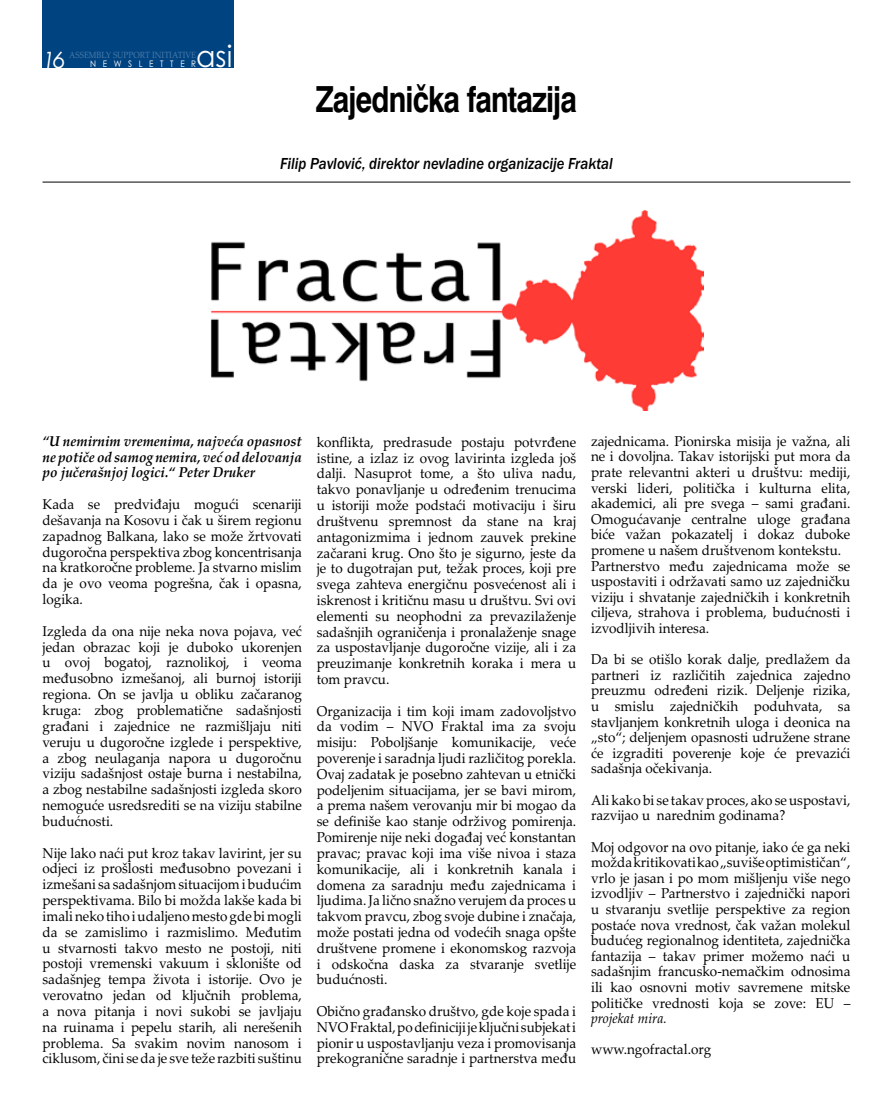
<style>
.page{position:relative;width:893px;height:1106px;background:#fff}
.page>*{position:absolute;margin:0;border:0;box-sizing:border-box;transform-origin:0 0}
.t1{font:700 36px "Swiss 721 BT";letter-spacing:-.03em;color:#000;scale:.82 1}
.t2{font:30px "Century Gothic";color:#fff;scale:.95 1}
.t3{font:italic 22.5px "Century Gothic";color:#fff}
.t4{font:italic 500 16.5px "Franklin Gothic";color:#000;scale:.9 1}
.t5{font:14.25px/15.8px "Palatino Linotype";color:#000;text-align:justify;scale:.95 1}
.t6{font:italic 700 14.25px/15.9px "Palatino Linotype";color:#000;text-align:justify;scale:.95 1}
.t7{font:italic 14.25px "Palatino Linotype";color:#000;scale:.95 1}
.t8{font:9px "Palatino Linotype";color:#4c7ba7;scale:.9 1}
.t9{font:9px "Century Gothic";letter-spacing:.82em;color:#fff;scale:.9 1}
</style>
<div class="page">
<div style="left:43px;top:0;width:191px;height:67px;background:#004381"></div>
<hr style="left:43px;top:182px;width:807px;height:1px;background:#000">
<img style="left:210px;top:210px;width:494px;height:200px">
<h2 class="t2" style="left:196px;top:40px;width:40px">asi</h2>
<p class="t8" style="left:69px;top:51px;width:143px">ASSEMBLY SUPPORT INITIATIVE</p>
<h3 class="t3" style="left:43px;top:47px;width:24px">16</h3>
<p class="t9" style="left:90px;top:59px;width:119px">NEWSLETTER</p>
<h1 class="t1" style="left:316px;top:87px;width:320px">Zajednička fantazija</h1>
<p class="t4" style="left:280px;top:158px;width:371px">Filip Pavlović, direktor nevladine organizacije Fraktal</p>
<p class="t6" style="left:43px;top:434px;width:275px">“U nemirnim vremenima, najveća opasnost ne potiče od samog nemira, već od delovanja po jučerašnjoj logici.“ Peter Druker</p>
<p class="t5" style="left:43px;top:498px;width:275px">Kada se predviđaju mogući scenarĳi dešavanja na Kosovu i čak u širem regionu zapadnog Balkana, lako se može žrtvovati dugoročna perspektiva zbog koncentrisanja na kratkoročne probleme. Ja stvarno mislim da je ovo veoma pogrešna, čak i opasna, logika.</p>
<p class="t5" style="left:43px;top:624px;width:275px">Izgleda da ona nĳe neka nova pojava, već jedan obrazac koji je duboko ukorenjen u ovoj bogatoj, raznolikoj, i veoma međusobno izmešanoj, ali burnoj istorĳi regiona. On se javlja u obliku začaranog kruga: zbog problematične sadašnjosti građani i zajednice ne razmišljaju niti veruju u dugoročne izglede i perspektive, a zbog neulaganja napora u dugoročnu vizĳu sadašnjost ostaje burna i nestabilna, a zbog nestabilne sadašnjosti izgleda skoro nemoguće usredsrediti se na vizĳu stabilne budućnosti.</p>
<p class="t5" style="left:43px;top:846px;width:275px">Nĳe lako naći put kroz takav lavirint, jer su odjeci iz prošlosti međusobno povezani i izmešani sa sadašnjom situacĳom i budućim perspektivama. Bilo bi možda lakše kada bi imali neko tiho i udaljeno mesto gde bi mogli da se zamislimo i razmislimo. Međutim u stvarnosti takvo mesto ne postoji, niti postoji vremenski vakuum i sklonište od sadašnjeg tempa života i istorĳe. Ovo je verovatno jedan od ključnih problema, a nova pitanja i novi sukobi se javljaju na ruinama i pepelu starih, ali nerešenih problema. Sa svakim novim nanosom i ciklusom, čini se da je sve teže razbiti suštinu</p>
<p class="t5" style="left:317px;top:436px;width:275px">konflikta, predrasude postaju potvrđene istine, a izlaz iz ovog lavirinta izgleda još dalji. Nasuprot tome, a što uliva nadu, takvo ponavljanje u određenim trenucima u istorĳi može podstaći motivacĳu i širu društvenu spremnost da stane na kraj antagonizmima i jednom zauvek prekine začarani krug. Ono što je sigurno, jeste da je to dugotrajan put, težak proces, koji pre svega zahteva energičnu posvećenost ali i iskrenost i kritičnu masu u društvu. Svi ovi elementi su neophodni za prevazilaženje sadašnjih ograničenja i pronalaženje snage za uspostavljanje dugoročne vizĳe, ali i za preuzimanje konkretnih koraka i mera u tom pravcu.</p>
<p class="t5" style="left:317px;top:704px;width:275px">Organizacĳa i tim koji imam zadovoljstvo da vodim – NVO Fraktal ima za svoju misĳu: Poboljšanje komunikacĳe, veće poverenje i saradnja ljudi različitog porekla.<br>Ovaj zadatak je posebno zahtevan u etnički podeljenim situacĳama, jer se bavi mirom, a prema našem verovanju mir bi mogao da se definiše kao stanje održivog pomirenja.<br>Pomirenje nĳe neki događaj već konstantan pravac; pravac koji ima više nivoa i staza komunikacĳe, ali i konkretnih kanala i domena za saradnju među zajednicama i ljudima. Ja lično snažno verujem da proces u takvom pravcu, zbog svoje dubine i značaja, može postati jedna od vodećih snaga opšte društvene promene i ekonomskog razvoja i odskočna daska za stvaranje svetlĳe budućnosti.</p>
<p class="t5" style="left:317px;top:1005px;width:275px">Obično građansko društvo, gde koje spada i NVO Fraktal, po definicĳi je ključni subjekat i pionir u uspostavljanju veza i promovisanja prekogranične saradnje i partnerstva među</p>
<p class="t5" style="left:591px;top:435px;width:275px;text-align:left">zajednicama. Pionirska misĳa je važna, ali ne i dovoljna. Takav istorĳski put mora da prate relevantni akteri u društvu: medĳi, verski lideri, politička i kulturna elita, akademici, ali pre svega – sami građani.<br>Omogućavanje centralne uloge građana biće važan pokazatelj i dokaz duboke promene u našem društvenom kontekstu.<br>Partnerstvo među zajednicama može se uspostaviti i održavati samo uz zajedničku vizĳu i shvatanje zajedničkih i konkretnih ciljeva, strahova i problema, budućnosti i izvodljivih interesa.</p>
<p class="t5" style="left:591px;top:653px;width:275px">Da bi se otišlo korak dalje, predlažem da partneri iz različitih zajednica zajedno preuzmu određeni rizik. Deljenje rizika, u smislu zajedničkih poduhvata, sa stavljanjem konkretnih uloga i deonica na „sto“; deljenjem opasnosti udružene strane će izgraditi poverenje koje će prevazići sadašnja očekivanja.</p>
<p class="t5" style="left:591px;top:793px;width:275px">Ali kako bi se takav proces, ako se uspostavi, razvĳao u narednim godinama?</p>
<p class="t5" style="left:591px;top:840px;width:275px">Moj odgovor na ovo pitanje, iako će ga neki možda kritikovati kao „suviše optimističan“, vrlo je jasan i po mom mišljenju više nego izvodljiv – Partnerstvo i zajednički napori u stvaranju svetlĳe perspektive za region postaće nova vrednost, čak važan molekul budućeg regionalnog identiteta, zajednička fantazĳa – takav primer možemo naći u sadašnjim francusko-nemačkim odnosima ili kao osnovni motiv savremene mitske političke vrednosti koja se zove: EU –</p>
<p class="t7" style="left:591px;top:1013px;width:81px">projekat mira.</p>
<p class="t5" style="left:591px;top:1043px;width:128px">www.ngofractal.org</p>
</div>
